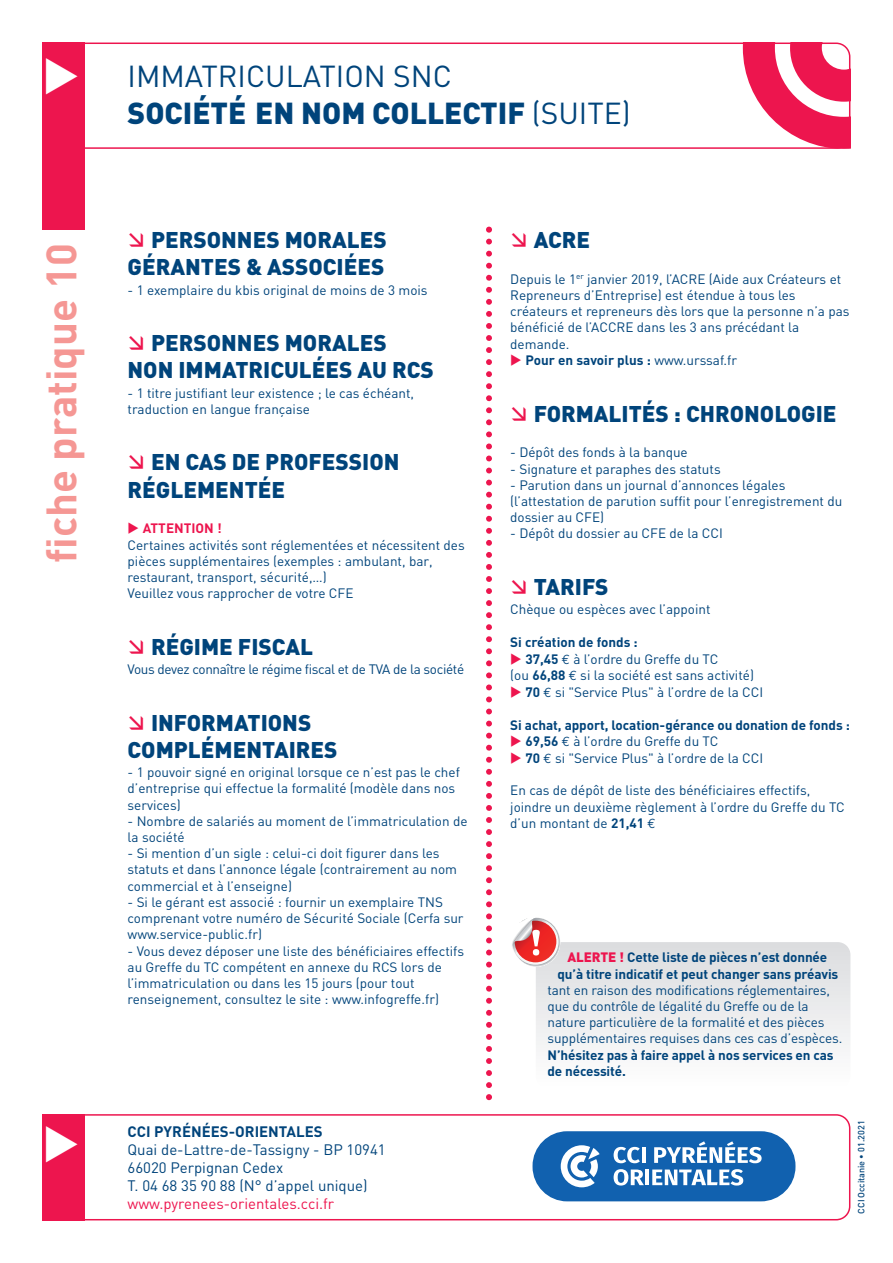
<style>
.page{position:relative;width:893px;height:1263px;background:#fff}
.page>*{position:absolute;margin:0;border:0;box-sizing:border-box;transform-origin:0 0}
.t1{font:700 42px "DIN";color:#f59794}
.t2{font:30px/37.5px "DIN";color:#00447b}
.t3{font:900 22.5px/27.5px "DIN";color:#00447b}
.t4{font:15px/18px "DIN";color:#00447b}
.t5{font:15px "DIN";color:#ed154e}
.t6{font:700 15px "DIN";color:#00447b}
.t7{font:13.5px/16.2px "DIN";color:#00447b}
.t8{font:700 13.5px/16.6px "DIN";letter-spacing:-.01em;color:#00447b;text-align:center}
.t9{font:13.5px "DIN";letter-spacing:-.025em;color:#00447b}
.t10{font:500 9px "DIN";color:#00447b}
.s1{font-weight:900}
.s2{color:#ed154e}
.s3{font-weight:700;color:#ed154e}
.s4{font-weight:400}
.s5{font-weight:700}
.s6{font-family:"Euro Mono"}
.s7{font-weight:900;color:#ed154e}
</style>
<div class="page">
<div style="left:43px;top:43px;width:42px;height:187px;background:#ed154e"></div>
<svg style="left:486px;top:227px;width:6px;height:873px"></svg>
<svg style="left:85px;top:43px;width:765px;height:106px"></svg>
<svg style="left:536px;top:942px;width:314px;height:106px"></svg>
<svg style="left:512px;top:917px;width:48px;height:50px"></svg>
<svg style="left:43px;top:1114px;width:807px;height:106px"></svg>
<svg style="left:46px;top:1126px;width:32px;height:37px"></svg>
<h1 class="t1" style="left:37px;top:563px;width:321px;rotate:-90deg">fiche pratique 10</h1>
<h2 class="t2" style="left:128px;top:58px;width:505px">IMMATRICULATION SNC<br><span class="s1">SOCIÉTÉ EN NOM COLLECTIF</span> (SUITE)</h2>
<h3 class="t3" style="left:128px;top:226px;width:261px;text-align:right">PERSONNES MORALES<br>GÉRANTES &amp; ASSOCIÉES</h3>
<p class="t7" style="left:128px;top:282px;width:302px">- 1 exemplaire du kbis original de moins de 3 mois</p>
<h3 class="t3" style="left:128px;top:329px;width:308px;text-indent:23px">PERSONNES MORALES<br>NON IMMATRICULÉES AU RCS</h3>
<p class="t7" style="left:128px;top:385px;width:288px">- 1 titre justifiant leur existence ; le cas échéant, traduction en langue française</p>
<h3 class="t3" style="left:128px;top:449px;width:273px;text-indent:23px">EN CAS DE PROFESSION<br>RÉGLEMENTÉE</h3>
<p class="t7" style="left:128px;top:521px;width:339px"><span class="s2">◆</span> <span class="s3">ATTENTION !<br></span>Certaines activités sont réglementées et nécessitent des pièces supplémentaires (exemples : ambulant, bar, restaurant, transport, sécurité,…)<br>Veuillez vous rapprocher de votre CFE</p>
<h3 class="t3" style="left:151px;top:633px;width:163px">RÉGIME FISCAL</h3>
<p class="t9" style="left:128px;top:662px;width:338px">Vous devez connaître le régime fiscal et de TVA de la société</p>
<h3 class="t3" style="left:128px;top:709px;width:212px;text-align:center">INFORMATIONS<br>COMPLÉMENTAIRES</h3>
<p class="t7" style="left:128px;top:764px;width:334px">- 1 pouvoir signé en original lorsque ce n’est pas le chef d’entreprise qui effectue la formalité (modèle dans nos services)</p>
<p class="t7" style="left:128px;top:813px;width:342px">- Nombre de salariés au moment de l’immatriculation de la société</p>
<p class="t7" style="left:128px;top:845px;width:331px">- Si mention d’un sigle : celui-ci doit figurer dans les statuts et dans l’annonce légale (contrairement au nom commercial et à l’enseigne)</p>
<p class="t7" style="left:128px;top:894px;width:338px">- Si le gérant est associé : fournir un exemplaire TNS comprenant votre numéro de Sécurité Sociale (Cerfa sur www.service-public.fr)</p>
<p class="t7" style="left:128px;top:943px;width:338px">- Vous devez déposer une liste des bénéficiaires effectifs au Greffe du TC compétent en annexe du RCS lors de l’immatriculation ou dans les 15 jours (pour tout renseignement, consultez le site : www.infogreffe.fr)</p>
<p class="t6" style="left:128px;top:1123px;width:197px">CCI PYRÉNÉES-ORIENTALES</p>
<p class="t4" style="left:128px;top:1141px;width:260px">Quai de-Lattre-de-Tassigny - BP 10941<br>66020 Perpignan Cedex<br>T. 04 68 35 90 88 (N° d’appel unique)</p>
<p class="t5" style="left:128px;top:1195px;width:208px">www.pyrenees-orientales.cci.fr</p>
<h3 class="t3" style="left:534px;top:226px;width:58px">ACRE</h3>
<p class="t7" style="left:510px;top:271px;width:341px">Depuis le 1<sup>er</sup> janvier 2019, l’ACRE (Aide aux Créateurs et Repreneurs d’Entreprise) est étendue à tous les créateurs et repreneurs dès lors que la personne n’a pas bénéficié de l’ACCRE dans les 3 ans précédant la demande.</p>
<p class="t8" style="left:510px;top:352px;width:228px"><span class="s2">◆</span> Pour en savoir plus : <span class="s4">www.urssaf.fr</span></p>
<h3 class="t3" style="left:534px;top:400px;width:304px">FORMALITÉS : CHRONOLOGIE</h3>
<p class="t7" style="left:510px;top:445px;width:179px">- Dépôt des fonds à la banque</p>
<p class="t7" style="left:510px;top:461px;width:212px">- Signature et paraphes des statuts</p>
<p class="t7" style="left:510px;top:477px;width:334px">- Parution dans un journal d’annonces légales (l’attestation de parution suffit pour l’enregistrement du dossier au CFE)</p>
<p class="t7" style="left:510px;top:526px;width:214px">- Dépôt du dossier au CFE de la CCI</p>
<h3 class="t3" style="left:534px;top:573px;width:76px">TARIFS</h3>
<p class="t7" style="left:510px;top:602px;width:202px">Chèque ou espèces avec l’appoint</p>
<p class="t8" style="left:510px;top:634px;width:129px">Si création de fonds :</p>
<p class="t7" style="left:510px;top:651px;width:245px;line-height:16.6px"><span class="s2">◆</span> <span class="s5">37,45</span> <span class="s6">€</span> à l’ordre du Greffe du TC<br>(ou <span class="s5">66,88</span> <span class="s6">€</span> si la société est sans activité)</p>
<p class="t7" style="left:510px;top:684px;width:254px"><span class="s2">◆</span> <span class="s5">70</span> <span class="s6">€</span> si "Service Plus" à l’ordre de la CCI</p>
<p class="t8" style="left:510px;top:717px;width:341px">Si achat, apport, location-gérance ou donation de fonds :</p>
<p class="t7" style="left:510px;top:734px;width:210px"><span class="s2">◆</span> <span class="s5">69,56</span> <span class="s6">€</span> à l’ordre du Greffe du TC</p>
<p class="t7" style="left:510px;top:750px;width:254px"><span class="s2">◆</span> <span class="s5">70</span> <span class="s6">€</span> si "Service Plus" à l’ordre de la CCI</p>
<p class="t7" style="left:510px;top:782px;width:336px">En cas de dépôt de liste des bénéficiaires effectifs, joindre un deuxième règlement à l’ordre du Greffe du TC d’un montant de <span class="s5">21,41</span> <span class="s6">€</span></p>
<p class="t8" style="left:557px;top:949px;width:282px"><span class="s7">ALERTE !</span> Cette liste de pièces n’est donnée qu’à titre indicatif et peut changer sans préavis</p>
<p class="t7" style="left:548px;top:982px;width:296px">tant en raison des modifications réglementaires, que du contrôle de légalité du Greffe ou de la nature particulière de la formalité et des pièces supplémentaires requises dans ces cas d’espèces.</p>
<p class="t8" style="left:548px;top:1047px;width:288px;line-height:16.2px;text-align:left">N’hésitez pas à faire appel à nos services en cas de nécessité.</p>
<p class="t10" style="left:856px;top:1214px;width:95px;rotate:-90deg">CCI Occitanie • 01.2021</p>
</div>
